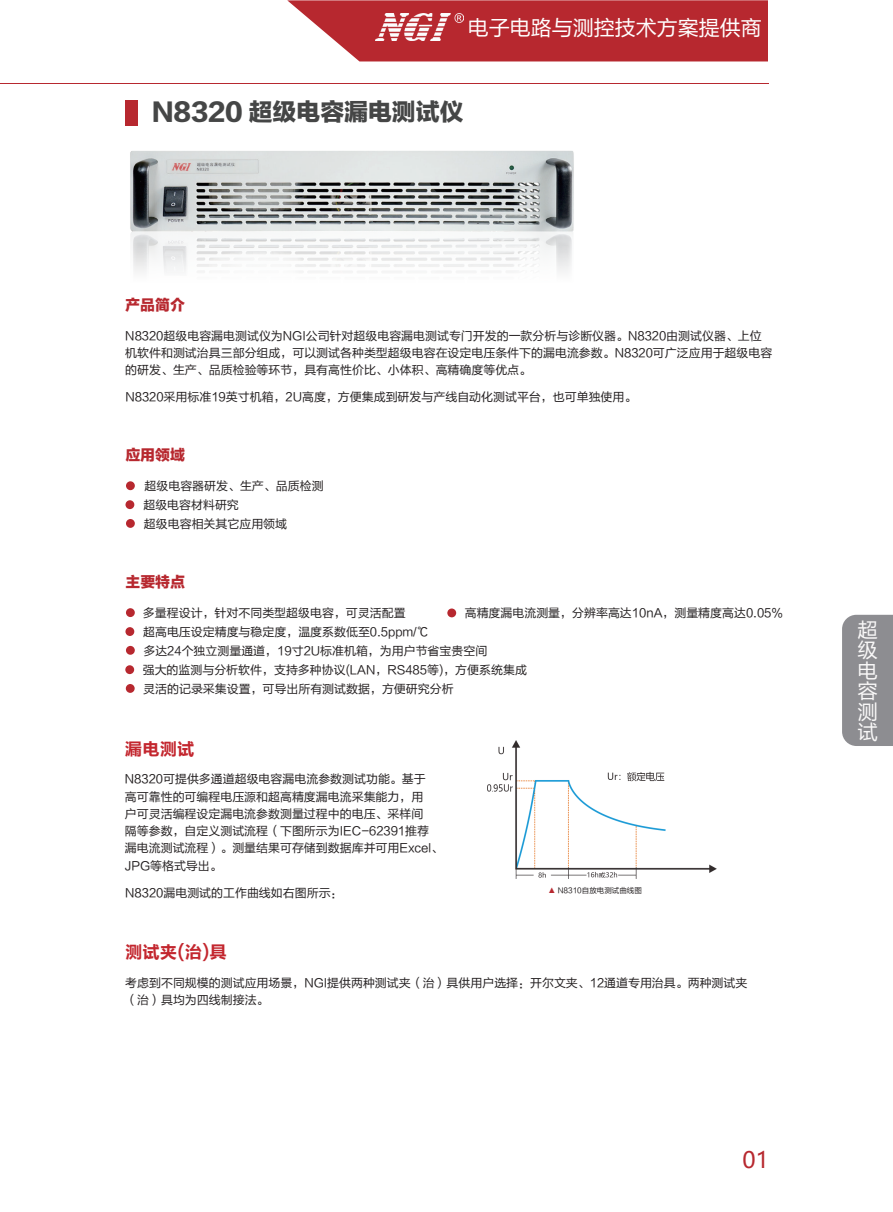
<style>
.page{position:relative;width:893px;height:1212px;background:#fff}
.page>*{position:absolute;margin:0;border:0;box-sizing:border-box;transform-origin:0 0}
.t1{font:23.85px "FZLTTHK GBK1 0";color:#454646}
.t2{font:22.5px "Microsoft Ya Hei";color:#b7282f}
.t3{font:21px "FZLTHK GBK1 0";color:#fff}
.t4{font:20.4px/20.4px "FZLTHK GBK1 0";color:#f9f8f8;text-align:justify}
.t5{font:17.4px "FZLTCHJW GB1 0";color:#c3262e}
.t6{font:14.85px "FZLTTHK GBK1 0";color:#b7282f}
.t7{font:12px/17.2px "FZLTHK GBK1 0";color:#231f20}
.t8{font:7.5px "FZLTHK GBK1 0";color:#231f20}
.s1{color:#b7282f}
</style>
<div class="page">
<img style="left:125px;top:61px;width:509px;height:211px">
<div style="left:842px;top:615px;width:51px;height:131px;background:#8d8d91"></div>
<svg style="left:287px;top:0;width:481px;height:61px;background:#bd3b41"></svg>
<img style="left:376px;top:13px;width:87px;height:27px">
<hr style="left:0;top:83px;width:769px;height:1px;background:#b7282f">
<div style="left:126px;top:608px;width:9px;height:9px;background:#b7282f;border-radius:50%"></div>
<div style="left:447px;top:608px;width:9px;height:9px;background:#b7282f;border-radius:50%"></div>
<div style="left:125px;top:627px;width:9px;height:9px;background:#b7282f;border-radius:50%"></div>
<div style="left:126px;top:646px;width:9px;height:9px;background:#b7282f;border-radius:50%"></div>
<div style="left:125px;top:665px;width:9px;height:9px;background:#b7282f;border-radius:50%"></div>
<div style="left:126px;top:684px;width:9px;height:9px;background:#b7282f;border-radius:50%"></div>
<div style="left:125px;top:100px;width:13px;height:25px;background:#b7282f"></div>
<div style="left:126px;top:481px;width:9px;height:9px;background:#b7282f;border-radius:50%"></div>
<div style="left:125px;top:500px;width:9px;height:9px;background:#b7282f;border-radius:50%"></div>
<div style="left:126px;top:519px;width:9px;height:9px;background:#b7282f;border-radius:50%"></div>
<img style="left:487px;top:740px;width:229px;height:138px">
<h3 class="t3" style="left:468px;top:16px;width:295px">电子电路与测控技术方案提供商</h3>
<h1 class="t1" style="left:152px;top:99px;width:313px">N8320 超级电容漏电测试仪</h1>
<p class="t6" style="left:125px;top:297px;width:61px">产品简介</p>
<p class="t7" style="left:125px;top:327px;width:649px">N8320超级电容漏电测试仪为NGI公司针对超级电容漏电测试专门开发的一款分析与诊断仪器。N8320由测试仪器、上位机软件和测试治具三部分组成，可以测试各种类型超级电容在设定电压条件下的漏电流参数。N8320可广泛应用于超级电容的研发、生产、品质检验等环节，具有高性价比、小体积、高精确度等优点。</p>
<p class="t7" style="left:125px;top:388px;width:512px">N8320采用标准19英寸机箱，2U高度，方便集成到研发与产线自动化测试平台，也可单独使用。</p>
<p class="t6" style="left:125px;top:447px;width:61px">应用领域</p>
<p class="t7" style="left:143px;top:476px;width:182px;line-height:19px">超级电容器研发、生产、品质检测超级电容材料研究<br>超级电容相关其它应用领域</p>
<p class="t6" style="left:125px;top:574px;width:61px">主要特点</p>
<p class="t7" style="left:143px;top:604px;width:264px">多量程设计，针对不同类型超级电容，可灵活配置</p>
<p class="t7" style="left:465px;top:604px;width:320px">高精度漏电流测量，分辨率高达10nA，测量精度高达0.05%</p>
<p class="t7" style="left:143px;top:622px;width:346px;line-height:19px">超高电压设定精度与稳定度，温度系数低至0.5ppm/℃<br>多达24个独立测量通道，19寸2U标准机箱，为用户节省宝贵空间</p>
<p class="t7" style="left:143px;top:661px;width:386px">强大的监测与分析软件，支持多种协议(LAN，RS485等)，方便系统集成</p>
<p class="t7" style="left:143px;top:680px;width:312px">灵活的记录采集设置，可导出所有测试数据，方便研究分析</p>
<h3 class="t5" style="left:125px;top:739px;width:71px">漏电测试</h3>
<p class="t7" style="left:125px;top:771px;width:320px">N8320可提供多通道超级电容漏电流参数测试功能。基于<br>高可靠性的可编程电压源和超高精度漏电流采集能力，用<br>户可灵活编程设定漏电流参数测量过程中的电压、采样间<br>隔等参数，自定义测试流程（下图所示为IEC-62391推荐漏电流测试流程）。测量结果可存储到数据库并可用Excel、<br>JPG等格式导出。</p>
<p class="t7" style="left:125px;top:884px;width:219px">N8320漏电测试的工作曲线如右图所示：</p>
<h3 class="t5" style="left:125px;top:943px;width:103px">测试夹(治)具</h3>
<p class="t8" style="left:548px;top:886px;width:95px"><span class="s1">▲</span> N8310自放电测试曲线图</p>
<p class="t7" style="left:125px;top:974px;width:624px">考虑到不同规模的测试应用场景，NGI提供两种测试夹（治）具供用户选择：开尔文夹、12通道专用治具。两种测试夹（治）具均为四线制接法。</p>
<h2 class="t2" style="left:743px;top:1145px;width:28px">01</h2>
<h3 class="t4" style="left:857px;top:620px;width:21px">超级电容测试</h3>
</div>
